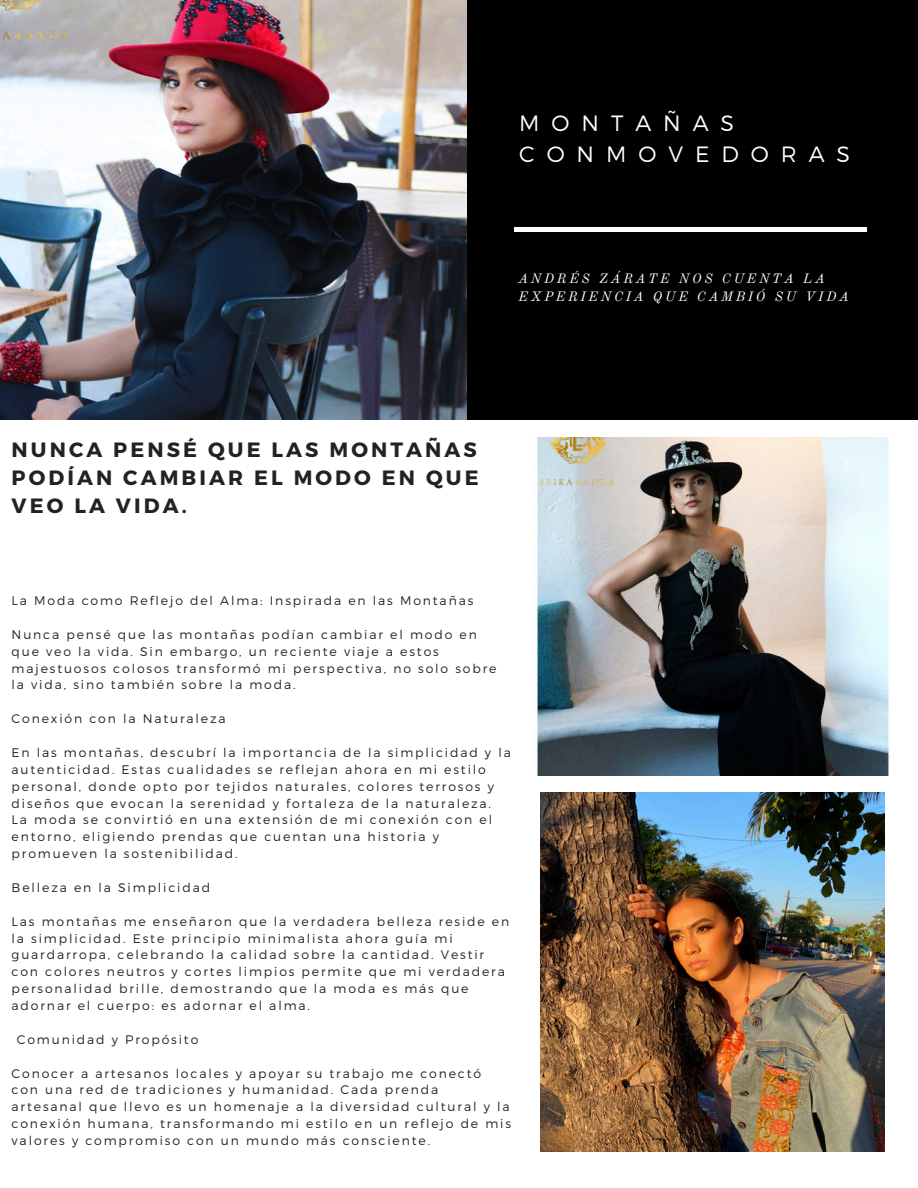
<style>
.page{position:relative;width:918px;height:1188px;background:#fff}
.page>*{position:absolute;margin:0;border:0;box-sizing:border-box;transform-origin:0 0}
.t1{font:300 22.2px/30.3px "Montserrat";letter-spacing:.54em;color:#fff}
.t2{font:700 20.7px/28.2px "Montserrat";letter-spacing:.15em;color:#222;text-align:justify}
.t3{font:italic 13.35px/18px "Old Standard";letter-spacing:.21em;color:#fff}
.t4{font:300 12.45px/16.8px "Montserrat";letter-spacing:.15em;color:#222}
</style>
<div class="page">
<div style="left:463px;top:0;width:455px;height:419px;background:#000"></div>
<img style="left:0;top:0;width:467px;height:420px">
<img style="left:537px;top:438px;width:352px;height:337px">
<img style="left:541px;top:793px;width:344px;height:359px">
<hr style="left:514px;top:228px;width:352px;height:3px;background:#fff">
<p class="t1" style="left:519px;top:107px;width:332px">MONTAÑAS<br>CONMOVEDORAS</p>
<p class="t3" style="left:518px;top:270px;width:332px">ANDRÉS ZÁRATE NOS CUENTA LA<br>EXPERIENCIA QUE CAMBIÓ SU VIDA</p>
<p class="t2" style="left:12px;top:435px;width:469px">NUNCA PENSÉ QUE LAS MONTAÑAS PODÍAN CAMBIAR EL MODO EN QUE VEO LA VIDA.</p>
<p class="t4" style="left:12px;top:592px;width:463px">La Moda como Reflejo del Alma: Inspirada en las Montañas</p>
<h2 class="t4" style="left:12px;top:625px;width:486px">Nunca pensé que las montañas podían cambiar el modo en que veo la vida. Sin embargo, un reciente viaje a estos majestuosos colosos transformó mi perspectiva, no solo sobre la vida, sino también sobre la moda.</h2>
<p class="t4" style="left:12px;top:710px;width:216px">Conexión con la Naturaleza</p>
<h3 class="t4" style="left:12px;top:744px;width:501px">En las montañas, descubrí la importancia de la simplicidad y la autenticidad. Estas cualidades se reflejan ahora en mi estilo personal, donde opto por tejidos naturales, colores terrosos y diseños que evocan la serenidad y fortaleza de la naturaleza.<br>La moda se convirtió en una extensión de mi conexión con el entorno, eligiendo prendas que cuentan una historia y promueven la sostenibilidad.</h3>
<h1 class="t4" style="left:12px;top:879px;width:200px">Belleza en la Simplicidad</h1>
<p class="t4" style="left:12px;top:912px;width:499px">Las montañas me enseñaron que la verdadera belleza reside en la simplicidad. Este principio minimalista ahora guía mi guardarropa, celebrando la calidad sobre la cantidad. Vestir con colores neutros y cortes limpios permite que mi verdadera personalidad brille, demostrando que la moda es más que adornar el cuerpo: es adornar el alma.</p>
<p class="t4" style="left:17px;top:1030px;width:183px">Comunidad y Propósito</p>
<p class="t4" style="left:12px;top:1064px;width:501px">Conocer a artesanos locales y apoyar su trabajo me conectó<br>con una red de tradiciones y humanidad. Cada prenda artesanal que llevo es un homenaje a la diversidad cultural y la conexión humana, transformando mi estilo en un reflejo de mis valores y compromiso con un mundo más consciente.</p>
</div>
